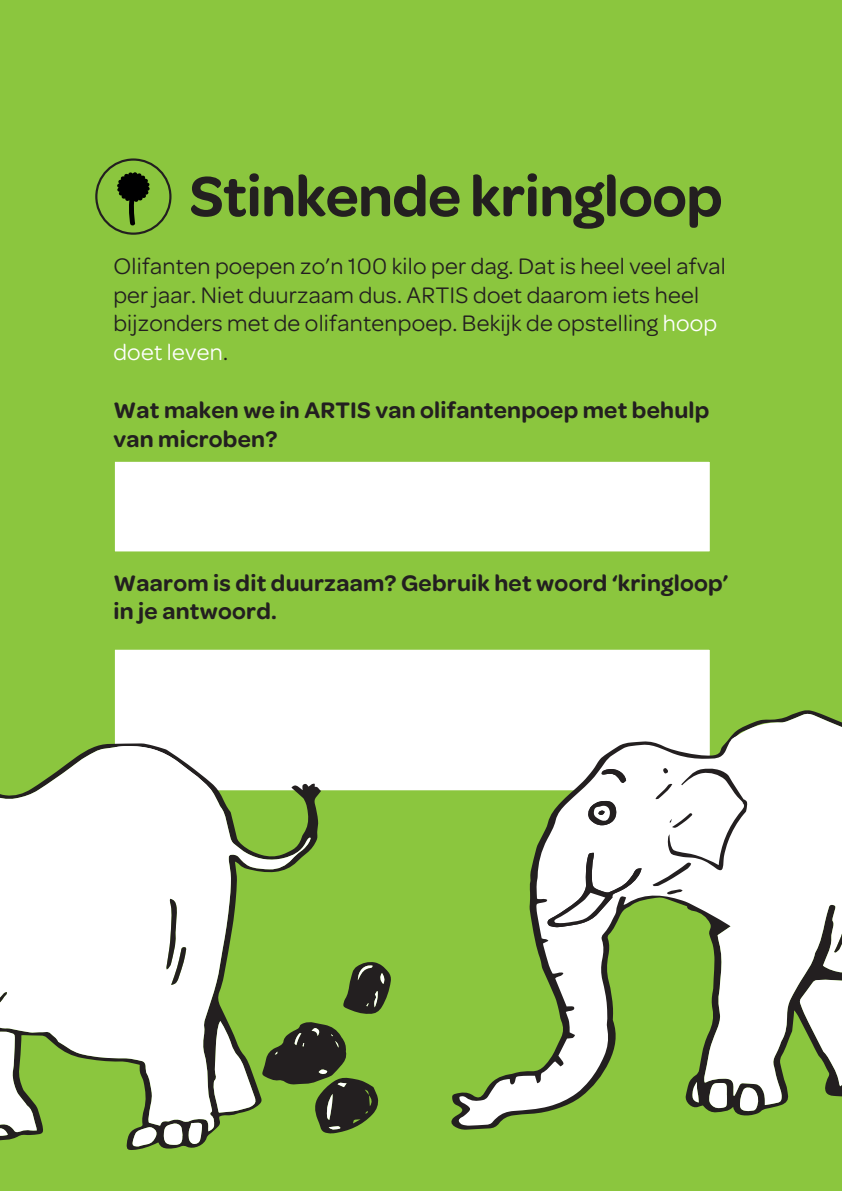
<style>
.page{position:relative;width:842px;height:1191px;background:#8bc63e}
.page>*{position:absolute;margin:0;border:0;box-sizing:border-box;transform-origin:0 0}
.t1{font:600 60px "Omnes";letter-spacing:-.01em;color:#231f20}
.t2{font:24px/28.8px "Omnes";letter-spacing:.01em;color:#231f20}
.t3{font:600 24px/28.8px "Omnes";letter-spacing:.01em;color:#231f20}
.s1{color:#fff}
</style>
<div class="page">
<div style="left:95px;top:158px;width:76px;height:77px;border:2px solid #231f20;border-radius:50%"></div>
<svg style="left:117px;top:172px;width:33px;height:53px;background:#486720"></svg>
<div style="left:113px;top:460px;width:599px;height:93px;background:#fff;border:2px solid #8bc63e"></div>
<div style="left:113px;top:648px;width:599px;height:144px;background:#fff;border:2px solid #8bc63e"></div>
<svg style="left:0;top:743px;width:321px;height:429px;background:#90c34c"></svg>
<svg style="left:0;top:746px;width:311px;height:402px"></svg>
<svg style="left:213px;top:1021px;width:43px;height:91px"></svg>
<svg style="left:132px;top:1126px;width:25px;height:20px"></svg>
<svg style="left:164px;top:1122px;width:38px;height:22px"></svg>
<svg style="left:0;top:1031px;width:37px;height:105px"></svg>
<svg style="left:166px;top:898px;width:20px;height:87px"></svg>
<svg style="left:0;top:992px;width:7px;height:12px"></svg>
<svg style="left:450px;top:672px;width:392px;height:457px"></svg>
<svg style="left:704px;top:675px;width:138px;height:430px"></svg>
<svg style="left:458px;top:735px;width:351px;height:390px"></svg>
<svg style="left:799px;top:979px;width:43px;height:108px"></svg>
<svg style="left:709px;top:1082px;width:18px;height:26px"></svg>
<svg style="left:740px;top:1086px;width:19px;height:25px"></svg>
<svg style="left:692px;top:1082px;width:7px;height:20px"></svg>
<svg style="left:262px;top:1021px;width:117px;height:112px;background:#5d7a33"></svg>
<svg style="left:343px;top:961px;width:48px;height:53px;background:#4a5832"></svg>
<svg style="left:834px;top:911px;width:8px;height:41px"></svg>
<svg style="left:601px;top:766px;width:25px;height:18px"></svg>
<svg style="left:547px;top:853px;width:95px;height:75px"></svg>
<svg style="left:587px;top:800px;width:31px;height:25px"></svg>
<svg style="left:653px;top:768px;width:95px;height:127px"></svg>
<h1 class="t1" style="left:189px;top:162px;width:535px">Stinkende kringloop</h1>
<p class="t2" style="left:113px;top:251px;width:614px">Olifanten poepen zo’n 100 kilo per dag. Dat is heel veel afval per jaar. Niet duurzaam dus. ARTIS doet daarom iets heel bijzonders met de olifantenpoep. Bekijk de opstelling <span class="s1">hoop doet leven</span>.</p>
<p class="t3" style="left:113px;top:395px;width:597px">Wat maken we in ARTIS van olifantenpoep met behulp van microben?</p>
<p class="t3" style="left:113px;top:568px;width:617px">Waarom is dit duurzaam? Gebruik het woord ‘kringloop’ in je antwoord.</p>
</div>
